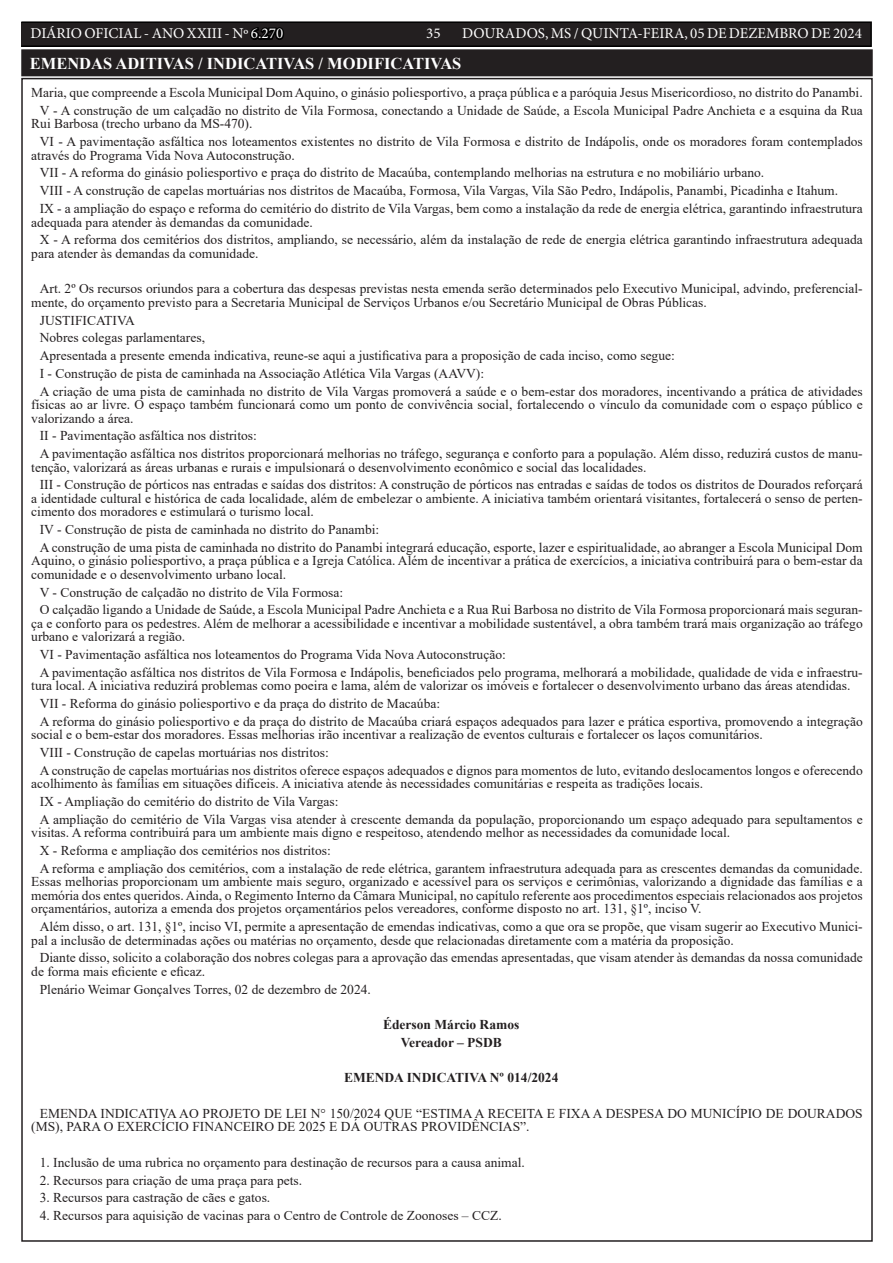
<style>
.page{position:relative;width:893px;height:1263px;background:#fff}
.page>*{position:absolute;margin:0;border:0;box-sizing:border-box;transform-origin:0 0}
.TEXTO{font:700 16.5px "Times New Roman";color:#fff}
.t1{font:15px "Minion Pro";color:#fff}
.TEXTO-2{font:13.5px/13.5px "Times New Roman";color:#231f20}
.TEXTO-3{font:700 13.5px "Times New Roman";color:#231f20}
.s1{color:#000}
</style>
<div class="page">
<div style="left:21px;top:22px;width:850px;height:24px;background:#231f20"></div>
<div style="left:21px;top:21px;width:851px;height:26px;border:2px solid #000"></div>
<div style="left:23px;top:51px;width:848px;height:23px;background:#231f20"></div>
<div style="left:21px;top:49px;width:852px;height:27px;border:4px solid #231f20"></div>
<p class="t1" style="left:31px;top:24px;width:254px">DIÁRIO OFICIAL - ANO XXIII - Nº <span class="s1">6.270</span></p>
<p class="t1" style="left:426px;top:24px;width:16px">35</p>
<p class="t1" style="left:462px;top:24px;width:401px">DOURADOS, MS / QUINTA-FEIRA, 05 DE DEZEMBRO DE 2024</p>
<p class="TEXTO" style="left:30px;top:52px;width:433px">EMENDAS ADITIVAS / INDICATIVAS / MODIFICATIVAS</p>
<p class="TEXTO-2" style="left:31px;top:86px;width:833px">Maria, que compreende a Escola Municipal Dom Aquino, o ginásio poliesportivo, a praça pública e a paróquia Jesus Misericordioso, no distrito do Panambi.</p>
<p class="TEXTO-2" style="left:31px;top:103px;width:833px;text-indent:9px">V - A construção de um calçadão no distrito de Vila Formosa, conectando a Unidade de Saúde, a Escola Municipal Padre Anchieta e a esquina da Rua<br>Rui Barbosa (trecho urbano da MS-470).</p>
<p class="TEXTO-2" style="left:31px;top:135px;width:833px;text-indent:9px">VI - A pavimentação asfáltica nos loteamentos existentes no distrito de Vila Formosa e distrito de Indápolis, onde os moradores foram contemplados através do Programa Vida Nova Autoconstrução.</p>
<p class="TEXTO-2" style="left:40px;top:166px;width:726px">VII - A reforma do ginásio poliesportivo e praça do distrito de Macaúba, contemplando melhorias na estrutura e no mobiliário urbano.</p>
<p class="TEXTO-2" style="left:40px;top:184px;width:800px">VIII - A construção de capelas mortuárias nos distritos de Macaúba, Formosa, Vila Vargas, Vila São Pedro, Indápolis, Panambi, Picadinha e Itahum.</p>
<p class="TEXTO-2" style="left:31px;top:201px;width:833px;text-indent:9px">IX - a ampliação do espaço e reforma do cemitério do distrito de Vila Vargas, bem como a instalação da rede de energia elétrica, garantindo infraestrutura adequada para atender às demandas da comunidade.</p>
<p class="TEXTO-2" style="left:31px;top:233px;width:833px;text-indent:9px">X - A reforma dos cemitérios dos distritos, ampliando, se necessário, além da instalação de rede de energia elétrica garantindo infraestrutura adequada para atender às demandas da comunidade.</p>
<p class="TEXTO-2" style="left:31px;top:282px;width:833px;text-indent:9px">Art. 2º Os recursos oriundos para a cobertura das despesas previstas nesta emenda serão determinados pelo Executivo Municipal, advindo, preferencial&shy;mente, do orçamento previsto para a Secretaria Municipal de Serviços Urbanos e/ou Secretário Municipal de Obras Públicas.</p>
<p class="TEXTO-2" style="left:40px;top:313px;width:97px">JUSTIFICATIVA</p>
<p class="TEXTO-2" style="left:40px;top:331px;width:167px">Nobres colegas parlamentares,</p>
<p class="TEXTO-2" style="left:40px;top:348px;width:637px">Apresentada a presente emenda indicativa, reune-se aqui a justificativa para a proposição de cada inciso, como segue:</p>
<p class="TEXTO-2" style="left:40px;top:366px;width:446px">I - Construção de pista de caminhada na Associação Atlética Vila Vargas (AAVV):</p>
<p class="TEXTO-2" style="left:31px;top:384px;width:833px;text-align:justify;text-indent:9px">A criação de uma pista de caminhada no distrito de Vila Vargas promoverá a saúde e o bem-estar dos moradores, incentivando a prática de atividades físicas ao ar livre. O espaço também funcionará como um ponto de convivência social, fortalecendo o vínculo da comunidade com o espaço público e valorizando a área.</p>
<p class="TEXTO-2" style="left:40px;top:429px;width:219px">II - Pavimentação asfáltica nos distritos:</p>
<p class="TEXTO-2" style="left:31px;top:446px;width:833px;text-indent:9px">A pavimentação asfáltica nos distritos proporcionará melhorias no tráfego, segurança e conforto para a população. Além disso, reduzirá custos de manu&shy;tenção, valorizará as áreas urbanas e rurais e impulsionará o desenvolvimento econômico e social das localidades.</p>
<p class="TEXTO-2" style="left:31px;top:478px;width:833px;text-align:justify;text-indent:9px">III - Construção de pórticos nas entradas e saídas dos distritos: A construção de pórticos nas entradas e saídas de todos os distritos de Dourados reforçará a identidade cultural e histórica de cada localidade, além de embelezar o ambiente. A iniciativa também orientará visitantes, fortalecerá o senso de perten&shy;cimento dos moradores e estimulará o turismo local.</p>
<p class="TEXTO-2" style="left:40px;top:522px;width:341px">IV - Construção de pista de caminhada no distrito do Panambi:</p>
<p class="TEXTO-2" style="left:31px;top:540px;width:833px;text-align:justify;text-indent:9px">A construção de uma pista de caminhada no distrito do Panambi integrará educação, esporte, lazer e espiritualidade, ao abranger a Escola Municipal Dom Aquino, o ginásio poliesportivo, a praça pública e a Igreja Católica. Além de incentivar a prática de exercícios, a iniciativa contribuirá para o bem-estar da comunidade e o desenvolvimento urbano local.</p>
<p class="TEXTO-2" style="left:40px;top:585px;width:305px">V - Construção de calçadão no distrito de Vila Formosa:</p>
<p class="TEXTO-2" style="left:31px;top:603px;width:833px;text-align:justify;text-indent:9px">O calçadão ligando a Unidade de Saúde, a Escola Municipal Padre Anchieta e a Rua Rui Barbosa no distrito de Vila Formosa proporcionará mais seguran&shy;ça e conforto para os pedestres. Além de melhorar a acessibilidade e incentivar a mobilidade sustentável, a obra também trará mais organização ao tráfego urbano e valorizará a região.</p>
<p class="TEXTO-2" style="left:40px;top:647px;width:468px">VI - Pavimentação asfáltica nos loteamentos do Programa Vida Nova Autoconstrução:</p>
<p class="TEXTO-2" style="left:31px;top:665px;width:833px;text-indent:9px">A pavimentação asfáltica nos distritos de Vila Formosa e Indápolis, beneficiados pelo programa, melhorará a mobilidade, qualidade de vida e infraestru&shy;tura local. A iniciativa reduzirá problemas como poeira e lama, além de valorizar os imóveis e fortalecer o desenvolvimento urbano das áreas atendidas.</p>
<p class="TEXTO-2" style="left:40px;top:696px;width:402px">VII - Reforma do ginásio poliesportivo e da praça do distrito de Macaúba:</p>
<p class="TEXTO-2" style="left:31px;top:714px;width:833px;text-indent:9px">A reforma do ginásio poliesportivo e da praça do distrito de Macaúba criará espaços adequados para lazer e prática esportiva, promovendo a integração social e o bem-estar dos moradores. Essas melhorias irão incentivar a realização de eventos culturais e fortalecer os laços comunitários.</p>
<p class="TEXTO-2" style="left:40px;top:745px;width:291px">VIII - Construção de capelas mortuárias nos distritos:</p>
<p class="TEXTO-2" style="left:31px;top:763px;width:833px;text-indent:9px">A construção de capelas mortuárias nos distritos oferece espaços adequados e dignos para momentos de luto, evitando deslocamentos longos e oferecendo acolhimento às famílias em situações difíceis. A iniciativa atende às necessidades comunitárias e respeita as tradições locais.</p>
<p class="TEXTO-2" style="left:40px;top:794px;width:300px">IX - Ampliação do cemitério do distrito de Vila Vargas:</p>
<p class="TEXTO-2" style="left:31px;top:812px;width:833px;text-indent:9px">A ampliação do cemitério de Vila Vargas visa atender à crescente demanda da população, proporcionando um espaço adequado para sepultamentos e visitas. A reforma contribuirá para um ambiente mais digno e respeitoso, atendendo melhor as necessidades da comunidade local.</p>
<p class="TEXTO-2" style="left:40px;top:843px;width:292px">X - Reforma e ampliação dos cemitérios nos distritos:</p>
<p class="TEXTO-2" style="left:31px;top:861px;width:833px;text-align:justify;text-indent:9px">A reforma e ampliação dos cemitérios, com a instalação de rede elétrica, garantem infraestrutura adequada para as crescentes demandas da comunidade.<br>Essas melhorias proporcionam um ambiente mais seguro, organizado e acessível para os serviços e cerimônias, valorizando a dignidade das famílias e a memória dos entes queridos. Ainda, o Regimento Interno da Câmara Municipal, no capítulo referente aos procedimentos especiais relacionados aos projetos orçamentários, autoriza a emenda dos projetos orçamentários pelos vereadores, conforme disposto no art. 131, §1º, inciso V.</p>
<p class="TEXTO-2" style="left:31px;top:919px;width:833px;text-indent:9px">Além disso, o art. 131, §1º, inciso VI, permite a apresentação de emendas indicativas, como a que ora se propõe, que visam sugerir ao Executivo Munici&shy;pal a inclusão de determinadas ações ou matérias no orçamento, desde que relacionadas diretamente com a matéria da proposição.</p>
<p class="TEXTO-2" style="left:31px;top:951px;width:833px;text-indent:9px">Diante disso, solicito a colaboração dos nobres colegas para a aprovação das emendas apresentadas, que visam atender às demandas da nossa comunidade de forma mais eficiente e eficaz.</p>
<p class="TEXTO-2" style="left:40px;top:982px;width:333px">Plenário Weimar Gonçalves Torres, 02 de dezembro de 2024.</p>
<p class="TEXTO-3" style="left:383px;top:1015px;width:138px">Éderson Márcio Ramos</p>
<p class="TEXTO-3" style="left:401px;top:1033px;width:103px">Vereador – PSDB</p>
<p class="TEXTO-3" style="left:344px;top:1068px;width:216px">EMENDA INDICATIVA Nº 014/2024</p>
<p class="TEXTO-2" style="left:31px;top:1106px;width:833px;text-indent:9px">EMENDA INDICATIVA AO PROJETO DE LEI N° 150/2024 QUE “ESTIMA A RECEITA E FIXA A DESPESA DO MUNICÍPIO DE DOURADOS (MS), PARA O EXERCÍCIO FINANCEIRO DE 2025 E DÁ OUTRAS PROVIDÊNCIAS”.</p>
<p class="TEXTO-2" style="left:40px;top:1155px;width:487px">1. Inclusão de uma rubrica no orçamento para destinação de recursos para a causa animal.</p>
<p class="TEXTO-2" style="left:40px;top:1173px;width:264px">2. Recursos para criação de uma praça para pets.</p>
<p class="TEXTO-2" style="left:40px;top:1191px;width:232px">3. Recursos para castração de cães e gatos.</p>
<p class="TEXTO-2" style="left:40px;top:1208px;width:463px">4. Recursos para aquisição de vacinas para o Centro de Controle de Zoonoses – CCZ.</p>
</div>
